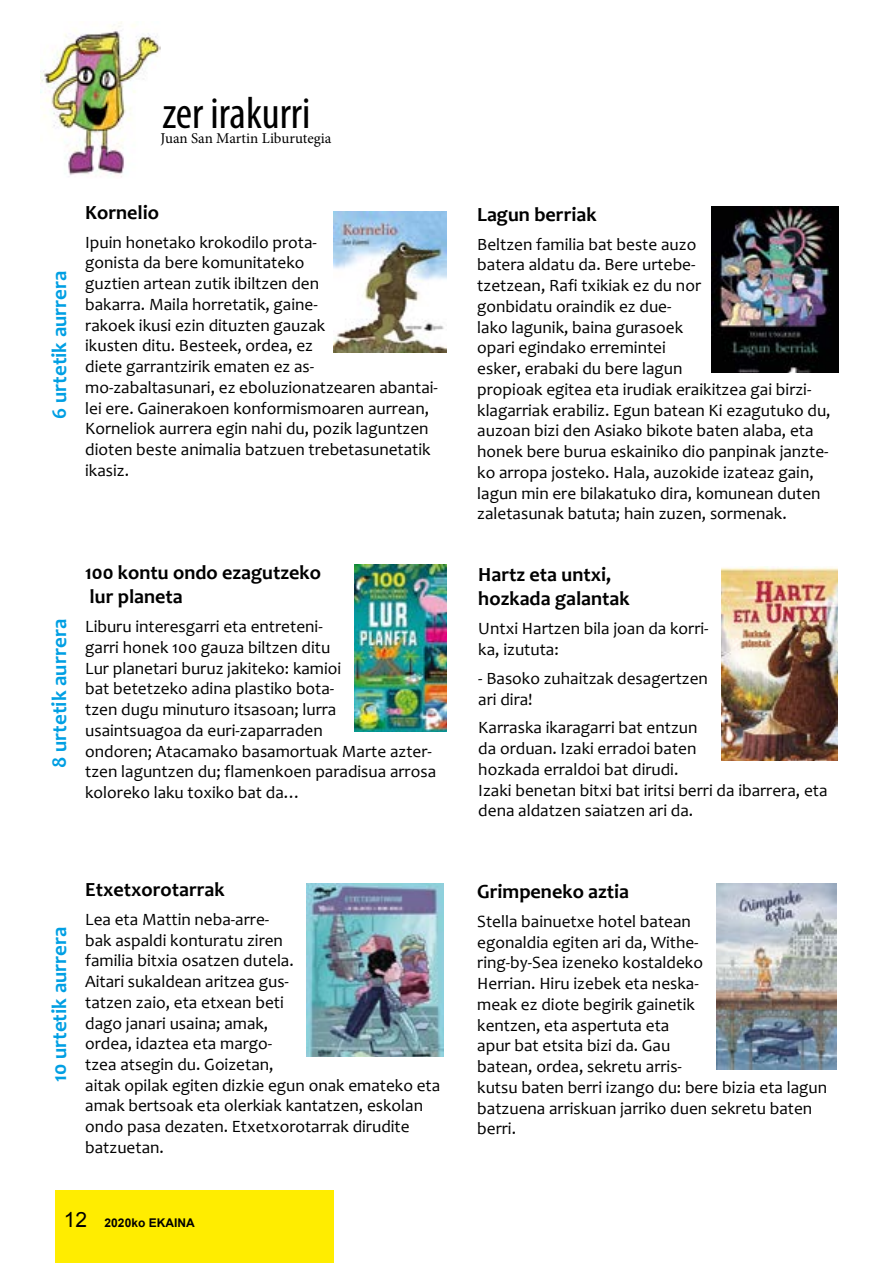
<style>
.page{position:relative;width:893px;height:1263px;background:#fff}
.page>*{position:absolute;margin:0;border:0;box-sizing:border-box;transform-origin:0 0}
.t1{font:condensed 45px "Myriad Pro";color:#000}
.t2{font:700 21px "Candara";color:#009fe3}
.t3{font:700 20.1px/24.2px "Candara";color:#000}
.t4{font:17.25px/20.7px "Candara";color:#000}
.t5{font:15px "Minion Pro";color:#000}
.t6{font:700 12px "Arial";color:#000}
.s1{font-weight:400;font-size:21px}
</style>
<div class="page">
<div style="left:55px;top:1191px;width:278px;height:72px;background:#ffed00"></div>
<img style="left:40px;top:21px;width:121px;height:156px">
<img style="left:711px;top:207px;width:128px;height:166px">
<img style="left:721px;top:567px;width:117px;height:194px">
<img style="left:717px;top:884px;width:120px;height:185px">
<img style="left:334px;top:211px;width:112px;height:142px">
<img style="left:354px;top:564px;width:92px;height:168px">
<img style="left:306px;top:883px;width:137px;height:173px">
<h1 class="t1" style="left:162px;top:86px;width:149px">zer irakurri</h1>
<p class="t5" style="left:161px;top:128px;width:172px">Juan San Martin Liburutegia</p>
<p class="t2" style="left:47px;top:419px;width:150px;rotate:-90deg">6 urtetik aurrera</p>
<p class="t3" style="left:85px;top:200px;width:75px">Kornelio</p>
<p class="t4" style="left:85px;top:232px;width:354px">Ipuin honetako krokodilo prota-<br>gonista da bere komunitateko<br>guztien artean zutik ibiltzen den<br>bakarra. Maila horretatik, gaine-<br>rakoek ikusi ezin dituzten gauzak<br>ikusten ditu. Besteek, ordea, ez<br>diete garrantzirik ematen ez as&shy;mo-zabaltasunari, ez eboluzionatzearen abantai&shy;lei ere. Gainerakoen konformismoaren aurrean, Korneliok aurrera egin nahi du, pozik laguntzen dioten beste animalia batzuen trebetasunetatik ikasiz.</p>
<p class="t2" style="left:47px;top:768px;width:150px;rotate:-90deg">8 urtetik aurrera</p>
<p class="t3" style="left:85px;top:560px;width:237px">100 kontu ondo ezagutzeko lur planeta</p>
<p class="t4" style="left:85px;top:616px;width:352px">Liburu interesgarri eta entreteni-<br>garri honek 100 gauza biltzen ditu<br>Lur planetari buruz jakiteko: kamioi<br>bat betetzeko adina plastiko bota-<br>tzen dugu minuturo itsasoan; lurra usaintsuagoa da euri-zaparraden<br>ondoren; Atacamako basamortuak Marte azter&shy;tzen laguntzen du; flamenkoen paradisua arrosa koloreko laku toxiko bat da…</p>
<p class="t2" style="left:47px;top:1082px;width:157px;rotate:-90deg">10 urtetik aurrera</p>
<p class="t3" style="left:85px;top:877px;width:141px">Etxetxorotarrak</p>
<p class="t4" style="left:85px;top:909px;width:357px">Lea eta Mattin neba-arre-<br>bak aspaldi konturatu ziren<br>familia bitxia osatzen dutela.<br>Aitari sukaldean aritzea gus-<br>tatzen zaio, eta etxean beti<br>dago janari usaina; amak,<br>ordea, idaztea eta margo-<br>tzea atsegin du. Goizetan,<br>aitak opilak egiten dizkie egun onak emateko eta amak bertsoak eta olerkiak kantatzen, eskolan ondo pasa dezaten. Etxetxorotarrak dirudite batzuetan.</p>
<p class="t6" style="left:64px;top:1215px;width:132px"><span class="s1">12</span> 2020ko EKAINA</p>
<p class="t3" style="left:477px;top:202px;width:121px">Lagun berriak</p>
<p class="t4" style="left:477px;top:234px;width:355px">Beltzen familia bat beste auzo<br>batera aldatu da. Bere urtebe-<br>tzetzean, Rafi txikiak ez du nor<br>gonbidatu oraindik ez due-<br>lako lagunik, baina gurasoek<br>opari egindako erremintei<br>esker, erabaki du bere lagun<br>propioak egitea eta irudiak eraikitzea gai birzi&shy;klagarriak erabiliz. Egun batean Ki ezagutuko du, auzoan bizi den Asiako bikote baten alaba, eta honek bere burua eskainiko dio panpinak janzte&shy;ko arropa josteko. Hala, auzokide izateaz gain, lagun min ere bilakatuko dira, komunean duten zaletasunak batuta; hain zuzen, sormenak.</p>
<p class="t3" style="left:478px;top:562px;width:153px">Hartz eta untxi, hozkada galantak</p>
<p class="t4" style="left:478px;top:618px;width:232px">Untxi Hartzen bila joan da korri&shy;ka, izututa:</p>
<p class="t4" style="left:478px;top:668px;width:231px">- Basoko zuhaitzak desagertzen ari dira!</p>
<p class="t4" style="left:478px;top:717px;width:351px">Karraska ikaragarri bat entzun<br>da orduan. Izaki erradoi baten<br>hozkada erraldoi bat dirudi.<br>Izaki benetan bitxi bat iritsi berri da ibarrera, eta dena aldatzen saiatzen ari da.</p>
<p class="t3" style="left:477px;top:879px;width:153px">Grimpeneko aztia</p>
<p class="t4" style="left:477px;top:911px;width:351px">Stella bainuetxe hotel batean<br>egonaldia egiten ari da, Withe-<br>ring-by-Sea izeneko kostaldeko<br>Herrian. Hiru izebek eta neska-<br>meak ez diote begirik gainetik<br>kentzen, eta aspertuta eta<br>apur bat etsita bizi da. Gau<br>batean, ordea, sekretu arris-<br>kutsu baten berri izango du: bere bizia eta lagun batzuena arriskuan jarriko duen sekretu baten berri.</p>
</div>
